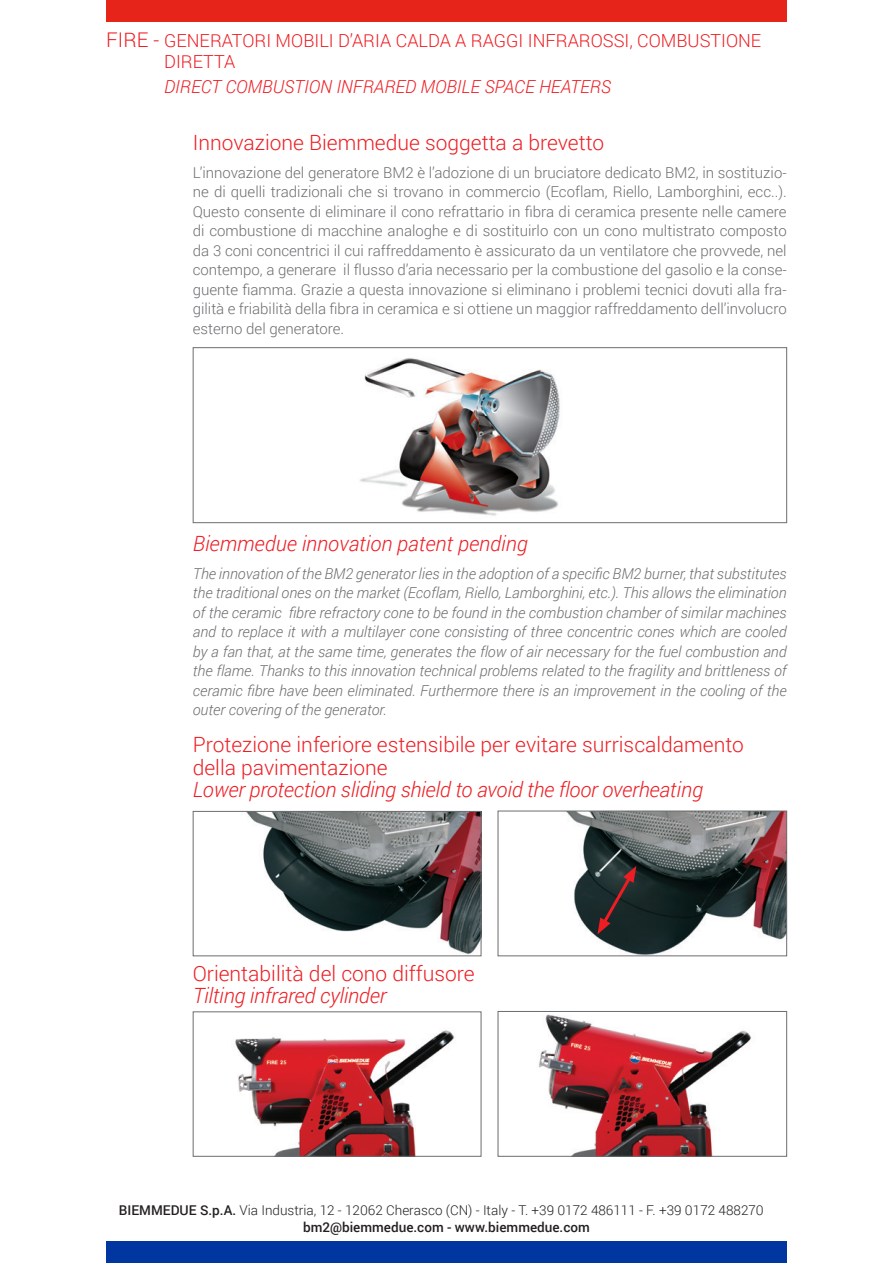
<style>
.page{position:relative;width:893px;height:1263px;background:#fff}
.page>*{position:absolute;margin:0;border:0;box-sizing:border-box;transform-origin:0 0}
.t1{font:300 21px "Roboto";color:#ee1d23}
.ENG{font:italic 300 21px "Roboto";letter-spacing:-.01em;color:#ee1d23}
.RIFERIMENTO_CAPITOLO{font:300 18px/21.5px "Roboto";color:#ee1d23}
.RIFERIMENTO_CAPITOLO-2{font:italic 300 18px "Roboto";color:#ee1d23}
.t2{font:300 15px/19.5px "Roboto";color:#6c6d70;text-align:justify}
.ENG-2{font:italic 300 15px/19.5px "Roboto";color:#6c6d70;text-align:justify}
.t3{font:300 13.5px "Roboto";color:#231f20}
.t4{font:500 13.5px "Roboto";color:#231f20}
.s1{font-size:20.25px}
.s2{font-size:20.4px}
.s3{font-weight:500}
</style>
<div class="page">
<div style="left:106px;top:0;width:681px;height:21px;background:#e72419"></div>
<div style="left:106px;top:1242px;width:681px;height:21px;background:#0036a0"></div>
<img style="left:247px;top:813px;width:232px;height:141px">
<div style="left:193px;top:811px;width:288px;height:145px;border:1px solid #6c6d70"></div>
<img style="left:360px;top:358px;width:200px;height:158px">
<div style="left:193px;top:347px;width:594px;height:176px;border:1px solid #6c6d70"></div>
<img style="left:567px;top:813px;width:218px;height:141px">
<div style="left:498px;top:811px;width:289px;height:145px;border:1px solid #6c6d70"></div>
<svg style="left:597px;top:866px;width:39px;height:68px"></svg>
<img style="left:235px;top:1030px;width:220px;height:125px">
<div style="left:193px;top:1011px;width:288px;height:146px;border:1px solid #6c6d70"></div>
<img style="left:539px;top:1014px;width:213px;height:141px">
<div style="left:498px;top:1011px;width:289px;height:146px;border:1px solid #6c6d70"></div>
<p class="RIFERIMENTO_CAPITOLO" style="left:164px;top:29px;width:599px;text-indent:-58px"><span class="s1">FIRE</span> <span class="s2">-</span> GENERATORI MOBILI D’ARIA CALDA A RAGGI INFRAROSSI, COMBUSTIONE<br>DIRETTA</p>
<p class="RIFERIMENTO_CAPITOLO-2" style="left:164px;top:74px;width:448px">DIRECT COMBUSTION INFRARED MOBILE SPACE HEATERS</p>
<p class="t1" style="left:193px;top:128px;width:413px">Innovazione Biemmedue soggetta a brevetto</p>
<p class="t2" style="left:193px;top:162px;width:595px">L’innovazione del generatore BM2 è l’adozione di un bruciatore dedicato BM2, in sostituzio&shy;ne di quelli tradizionali che si trovano in commercio (Ecoflam, Riello, Lamborghini, ecc..).<br>Questo consente di eliminare il cono refrattario in fibra di ceramica presente nelle camere di combustione di macchine analoghe e di sostituirlo con un cono multistrato composto da 3 coni concentrici il cui raffreddamento è assicurato da un ventilatore che provvede, nel contempo, a generare il flusso d’aria necessario per la combustione del gasolio e la conse&shy;guente fiamma. Grazie a questa innovazione si eliminano i problemi tecnici dovuti alla fra&shy;gilità e friabilità della fibra in ceramica e si ottiene un maggior raffreddamento dell’involucro esterno del generatore.</p>
<p class="ENG" style="left:193px;top:529px;width:336px">Biemmedue innovation patent pending</p>
<p class="ENG-2" style="left:193px;top:563px;width:595px">The innovation of the BM2 generator lies in the adoption of a specific BM2 burner, that substitutes the traditional ones on the market (Ecoflam, Riello, Lamborghini, etc.). This allows the elimination of the ceramic fibre refractory cone to be found in the combustion chamber of similar machines and to replace it with a multilayer cone consisting of three concentric cones which are cooled by a fan that, at the same time, generates the flow of air necessary for the fuel combustion and the flame. Thanks to this innovation technical problems related to the fragility and brittleness of ceramic fibre have been eliminated. Furthermore there is an improvement in the cooling of the outer covering of the generator.</p>
<p class="t1" style="left:193px;top:730px;width:553px">Protezione inferiore estensibile per evitare surriscaldamento</p>
<p class="t1" style="left:193px;top:753px;width:196px">della pavimentazione</p>
<p class="ENG" style="left:193px;top:775px;width:512px">Lower protection sliding shield to avoid the floor overheating</p>
<p class="t1" style="left:193px;top:958px;width:283px">Orientabilità del cono diffusore</p>
<p class="ENG" style="left:193px;top:981px;width:195px">Tilting infrared cylinder</p>
<p class="t3" style="left:119px;top:1201px;width:646px"><span class="s3">BIEMMEDUE S.p.A.</span> Via Industria, 12 - 12062 Cherasco (CN) - Italy - T. +39 0172 486111 - F. +39 0172 488270</p>
<p class="t4" style="left:303px;top:1217px;width:288px">bm2@biemmedue.com - www.biemmedue.com</p>
</div>
